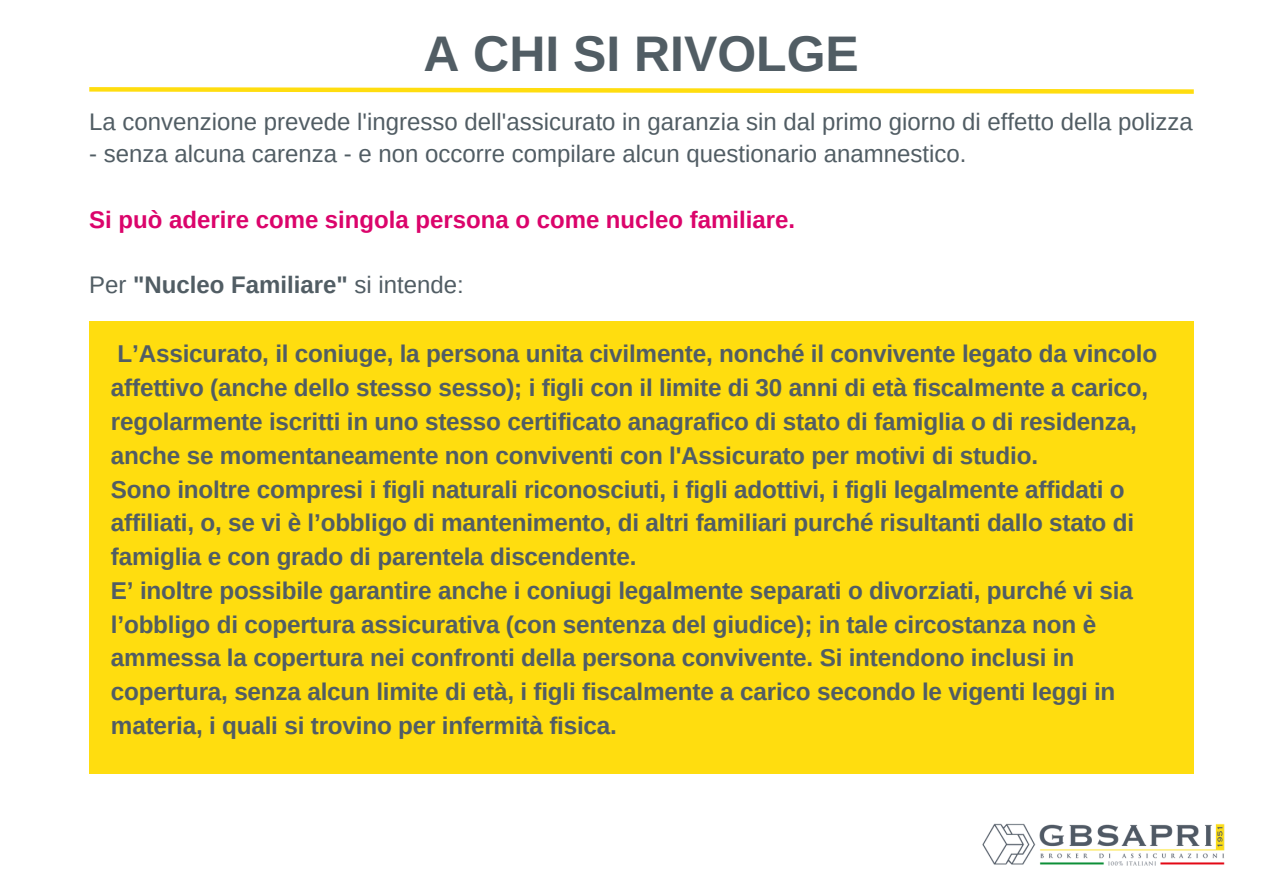
<style>
.page{position:relative;width:1263px;height:894px;background:#fff}
.page>*{position:absolute;margin:0;border:0;box-sizing:border-box;transform-origin:0 0}
.t1{font:700 49.95px "Arimo";color:#515d64}
.t2{font:700 24.3px/33.8px "Arimo";letter-spacing:-.01em;color:#515d64}
.t3{font:24px "Arimo";color:#515d64}
.t4{font:700 24px "Arimo";color:#db046b}
.t5{font:700 24px "Arimo";color:#515d64}
.s1{font-weight:400}
</style>
<div class="page">
<img style="left:982px;top:823px;width:243px;height:43px">
<svg style="left:89px;top:87px;width:1105px;height:7px"></svg>
<div style="left:89px;top:321px;width:1104px;height:452px;background:#ffdd0f"></div>
<h1 class="t1" style="left:423px;top:26px;width:437px">A CHI SI RIVOLGE</h1>
<p class="t3" style="left:89px;top:108px;width:1105px">La convenzione prevede l'ingresso dell'assicurato in garanzia sin dal primo giorno di effetto della polizza</p>
<p class="t3" style="left:89px;top:140px;width:878px">- senza alcuna carenza - e non occorre compilare alcun questionario anamnestico.</p>
<p class="t4" style="left:89px;top:206px;width:707px">Si può aderire come singola persona o come nucleo familiare.</p>
<p class="t5" style="left:89px;top:271px;width:376px"><span class="s1">Per</span> "Nucleo Familiare" <span class="s1">si intende:</span></p>
<p class="t2" style="left:111px;top:337px;width:1048px">L’Assicurato, il coniuge, la persona unita civilmente, nonché il convivente legato da vincolo affettivo (anche dello stesso sesso); i figli con il limite di 30 anni di età fiscalmente a carico, regolarmente iscritti in uno stesso certificato anagrafico di stato di famiglia o di residenza, anche se momentaneamente non conviventi con l'Assicurato per motivi di studio.<br>Sono inoltre compresi i figli naturali riconosciuti, i figli adottivi, i figli legalmente affidati o affiliati, o, se vi è l’obbligo di mantenimento, di altri familiari purché risultanti dallo stato di famiglia e con grado di parentela discendente.<br>E’ inoltre possibile garantire anche i coniugi legalmente separati o divorziati, purché vi sia l’obbligo di copertura assicurativa (con sentenza del giudice); in tale circostanza non è ammessa la copertura nei confronti della persona convivente. Si intendono inclusi in copertura, senza alcun limite di età, i figli fiscalmente a carico secondo le vigenti leggi in materia, i quali si trovino per infermità fisica.</p>
</div>
